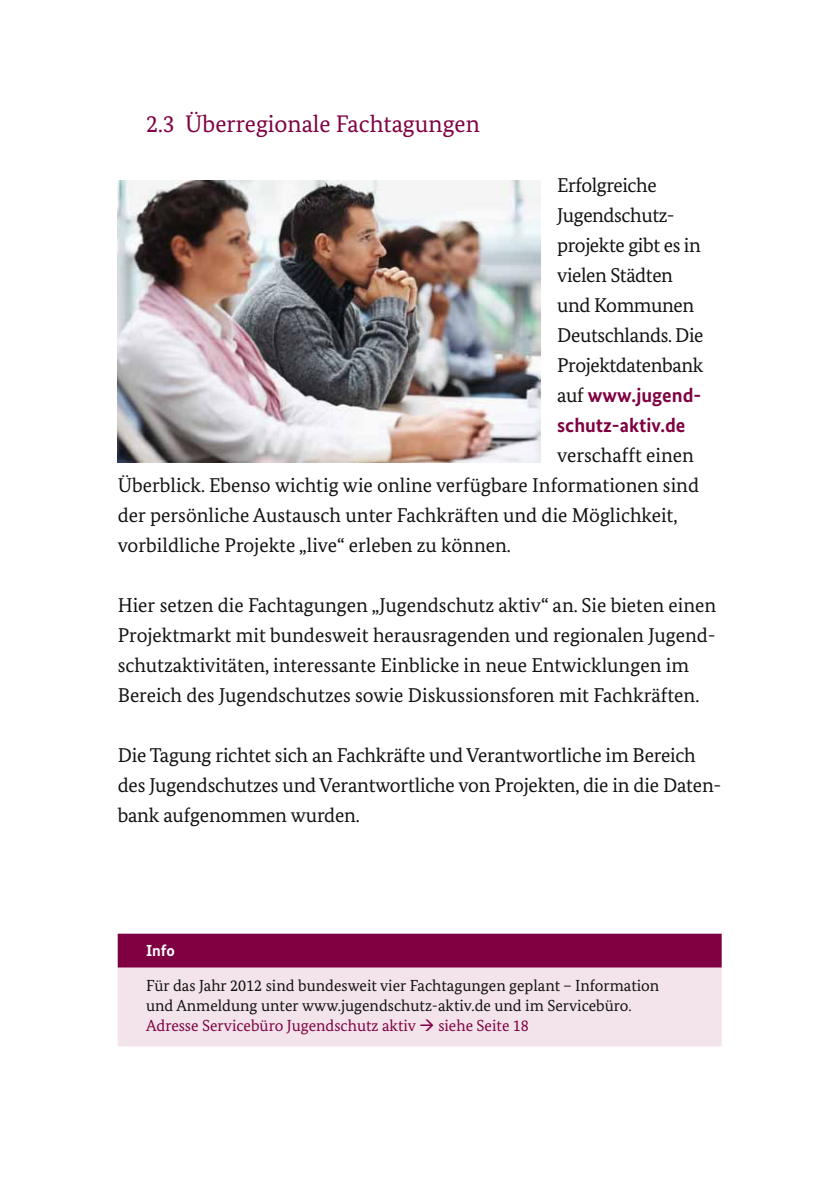
<style>
.page{position:relative;width:840px;height:1191px;background:#fff}
.page>*{position:absolute;margin:0;border:0;box-sizing:border-box;transform-origin:0 0}
.t1{font:24px "Bundes Serif";color:#7f0042}
.t2{font:20px/30px "Bundes Serif";color:#111212}
.t3{font:20px "Bundes Serif";letter-spacing:-.02em;color:#111212}
.t4{font:700 20px "Bundes Sans";color:#7f0042}
.t5{font:16px/20px "Bundes Serif";color:#111212}
.t6{font:700 16px "Bundes Sans";color:#fff}
.s1{font-family:"Bundes Serif";font-weight:400;color:#111212}
.s2{color:#7f0042}
</style>
<div class="page">
<div style="left:118px;top:933px;width:603px;height:34px;background:#7f0042"></div>
<div style="left:118px;top:967px;width:603px;height:79px;background:#f2e4ea"></div>
<img style="left:118px;top:181px;width:422px;height:281px">
<h2 class="t1" style="left:146px;top:109px;width:335px">2.3 Überregionale Fachtagungen</h2>
<p class="t3" style="left:557px;top:173px;width:101px">Erfolgreiche</p>
<p class="t3" style="left:557px;top:203px;width:119px">Jugendschutz-</p>
<p class="t3" style="left:557px;top:233px;width:145px">projekte gibt es in</p>
<p class="t3" style="left:557px;top:263px;width:117px">vielen Städten</p>
<p class="t3" style="left:557px;top:293px;width:138px">und Kommunen</p>
<p class="t3" style="left:557px;top:323px;width:148px">Deutschlands. Die</p>
<p class="t3" style="left:557px;top:353px;width:148px">Projektdatenbank</p>
<p class="t4" style="left:557px;top:383px;width:146px"><span class="s1">auf</span> www.jugend-</p>
<p class="t4" style="left:557px;top:413px;width:130px">schutz-aktiv.de</p>
<p class="t2" style="left:557px;top:440px;width:138px">verschafft einen</p>
<p class="t2" style="left:118px;top:470px;width:582px">Überblick. Ebenso wichtig wie online verfügbare Informationen sind</p>
<p class="t2" style="left:118px;top:500px;width:561px">der persönliche Austausch unter Fachkräften und die Möglichkeit,</p>
<p class="t2" style="left:118px;top:530px;width:394px">vorbildliche Projekte „live“ erleben zu können.</p>
<p class="t2" style="left:118px;top:590px;width:599px">Hier setzen die Fachtagungen „Jugendschutz aktiv“ an. Sie bieten einen Projektmarkt mit bundesweit herausragenden und regionalen Jugend&shy;schutzaktivitäten, interessante Einblicke in neue Entwicklungen im Bereich des Jugendschutzes sowie Diskussionsforen mit Fachkräften.</p>
<p class="t2" style="left:118px;top:740px;width:605px">Die Tagung richtet sich an Fachkräfte und Verantwortliche im Bereich des Jugendschutzes und Verantwortliche von Projekten, die in die Daten&shy;bank aufgenommen wurden.</p>
<p class="t6" style="left:146px;top:940px;width:30px">Info</p>
<p class="t5" style="left:146px;top:975px;width:514px">Für das Jahr 2012 sind bundesweit vier Fachtagungen geplant – Information und Anmeldung unter www.jugendschutz-aktiv.de und im Servicebüro.<br><span class="s2">Adresse Servicebüro Jugendschutz aktiv</span> <span class="s2">→ siehe Seite 18</span></p>
</div>
